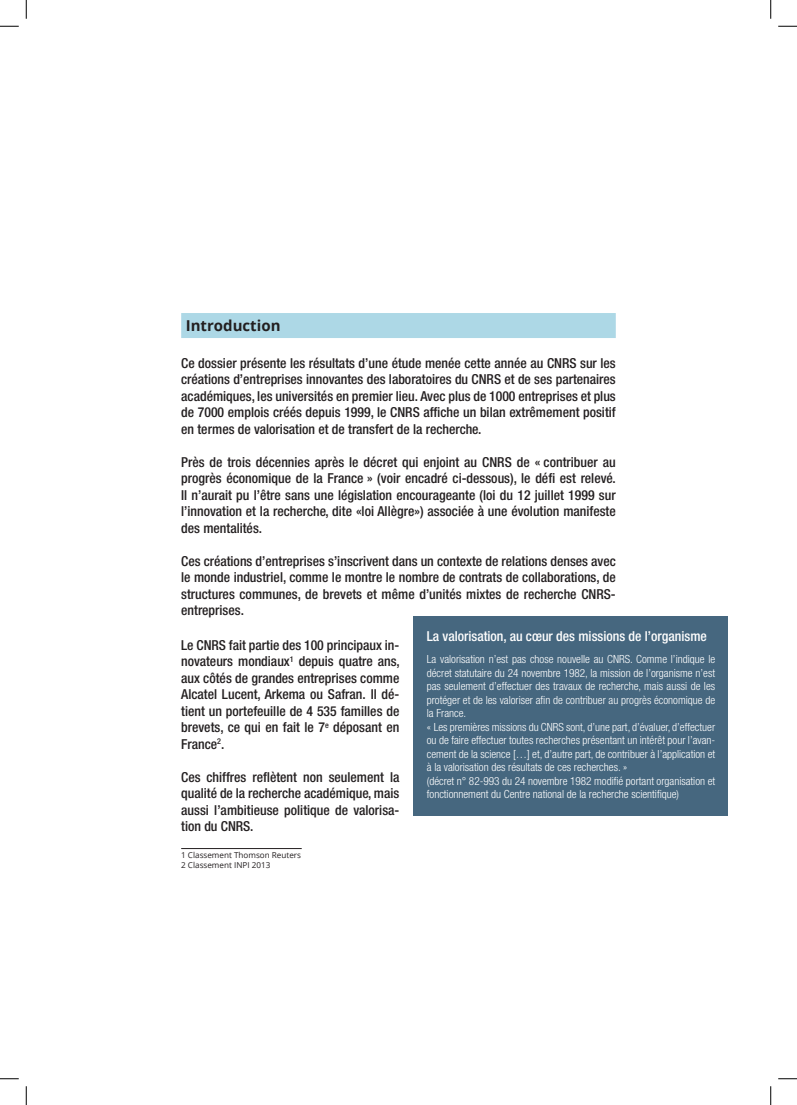
<style>
.page{position:relative;width:797px;height:1105px;background:#fff}
.page>*{position:absolute;margin:0;border:0;box-sizing:border-box;transform-origin:0 0}
.t1{font:700 15px "Open Sans";color:#231f20}
.t2{font:500 condensed 13.75px/16.5px "Helvetica Neue LT Std";color:#231f20;text-align:justify}
.t3{font:500 condensed 13.75px "Helvetica Neue LT Std";color:#fff}
.t4{font:300 condensed 11.25px/13.5px "Helvetica Neue LT Std";color:#fff}
.t5{font:8.12px/9.8px "Open Sans";color:#231f20}
</style>
<div class="page">
<div style="left:413px;top:616px;width:315px;height:199px;background:#46677f"></div>
<hr style="left:181px;top:848px;width:121px;height:1px;background:#231f20">
<div style="left:181px;top:313px;width:434px;height:25px;background:#add8e6"></div>
<svg style="left:0;top:25px;width:19px;height:2px"></svg>
<svg style="left:778px;top:25px;width:19px;height:2px"></svg>
<svg style="left:0;top:1078px;width:19px;height:1px"></svg>
<svg style="left:778px;top:1078px;width:19px;height:1px"></svg>
<svg style="left:25px;top:0;width:2px;height:19px"></svg>
<svg style="left:25px;top:1086px;width:2px;height:19px"></svg>
<svg style="left:770px;top:0;width:1px;height:19px"></svg>
<svg style="left:770px;top:1086px;width:1px;height:19px"></svg>
<p class="t1" style="left:186px;top:315px;width:96px">Introduction</p>
<p class="t2" style="left:181px;top:354px;width:436px">Ce dossier présente les résultats d’une étude menée cette année au CNRS sur les créations d’entreprises innovantes des laboratoires du CNRS et de ses partenaires académiques, les universités en premier lieu. Avec plus de 1000 entreprises et plus de 7000 emplois créés depuis 1999, le CNRS affiche un bilan extrêmement positif en termes de valorisation et de transfert de la recherche.</p>
<p class="t2" style="left:181px;top:453px;width:436px">Près de trois décennies après le décret qui enjoint au CNRS de « contribuer au progrès économique de la France » (voir encadré ci-dessous), le défi est relevé.<br>Il n’aurait pu l’être sans une législation encourageante (loi du 12 juillet 1999 sur l’innovation et la recherche, dite «loi Allègre») associée à une évolution manifeste des mentalités.</p>
<p class="t2" style="left:181px;top:552px;width:436px">Ces créations d’entreprises s’inscrivent dans un contexte de relations denses avec le monde industriel, comme le montre le nombre de contrats de collaborations, de structures communes, de brevets et même d’unités mixtes de recherche CNRS&shy;entreprises.</p>
<p class="t2" style="left:181px;top:636px;width:220px">Le CNRS fait partie des 100 principaux in&shy;novateurs mondiaux<sup>1</sup> depuis quatre ans, aux côtés de grandes entreprises comme Alcatel Lucent, Arkema ou Safran. Il dé&shy;tient un portefeuille de 4 535 familles de brevets, ce qui en fait le 7<sup>e</sup> déposant en France<sup>2</sup>.</p>
<p class="t2" style="left:181px;top:768px;width:220px">Ces chiffres reflètent non seulement la qualité de la recherche académique, mais aussi l’ambitieuse politique de valorisa&shy;tion du CNRS.</p>
<p class="t3" style="left:427px;top:627px;width:281px">La valorisation, au cœur des missions de l’organisme</p>
<p class="t4" style="left:427px;top:652px;width:290px">La valorisation n’est pas chose nouvelle au CNRS. Comme l’indique le décret statutaire du 24 novembre 1982, la mission de l’organisme n’est pas seulement d’effectuer des travaux de recherche, mais aussi de les protéger et de les valoriser afin de contribuer au progrès économique de la France.<br>« Les premières missions du CNRS sont, d’une part, d’évaluer, d’effectuer ou de faire effectuer toutes recherches présentant un intérêt pour l’avan&shy;cement de la science […] et, d’autre part, de contribuer à l’application et à la valorisation des résultats de ces recherches. »<br>(décret n° 82-993 du 24 novembre 1982 modifié portant organisation et fonctionnement du Centre national de la recherche scientifique)</p>
<p class="t5" style="left:181px;top:850px;width:121px">1 Classement Thomson Reuters<br>2 Classement INPI 2013</p>
</div>
